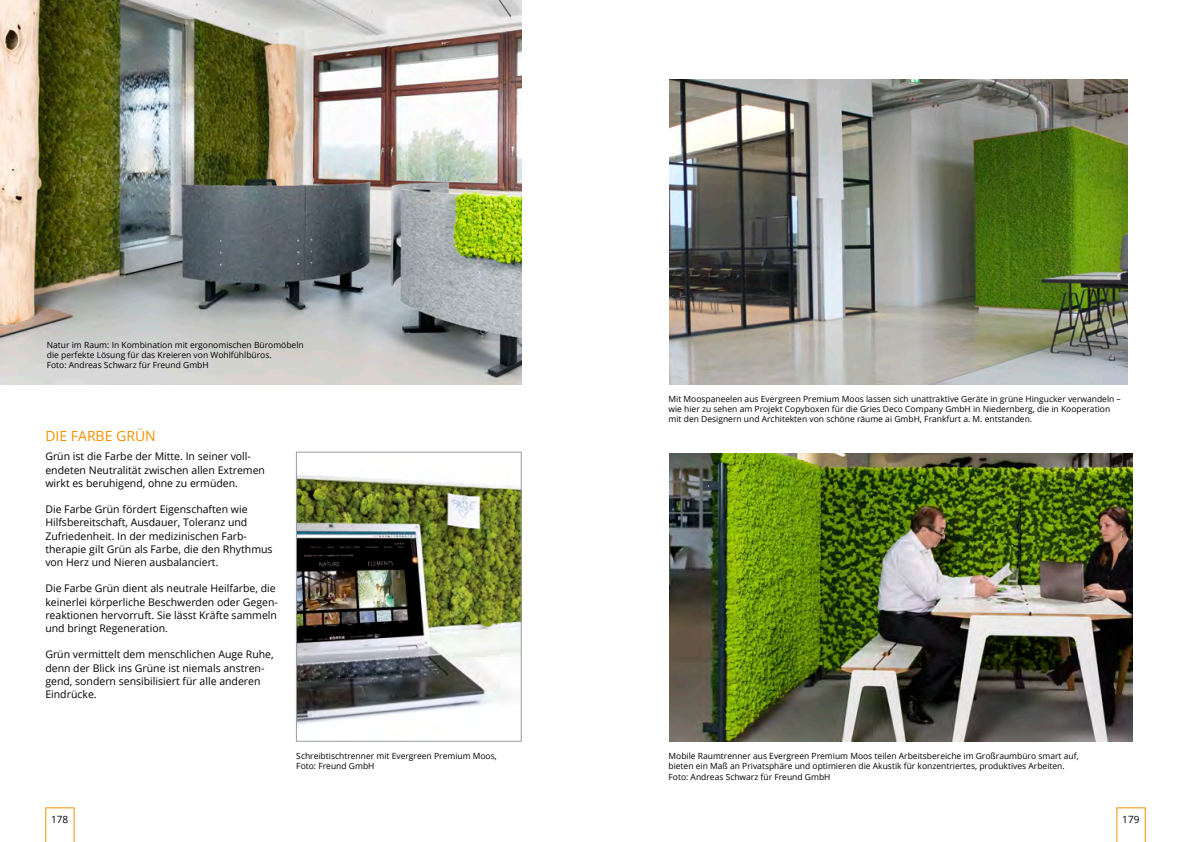
<style>
.page{position:relative;width:1191px;height:842px;background:#fff}
.page>*{position:absolute;margin:0;border:0;box-sizing:border-box;transform-origin:0 0}
.t1{font:14px "Open Sans";color:#f39200}
.t2{font:10.5px/13.2px "Open Sans";color:#000}
.t3{font:10px "Open Sans";color:#000}
.t4{font:8.5px/10.2px "Open Sans";color:#000}
</style>
<div class="page">
<img style="left:669px;top:80px;width:458px;height:304px">
<img style="left:669px;top:454px;width:463px;height:287px">
<img style="left:0;top:0;width:522px;height:384px">
<img style="left:298px;top:474px;width:221px;height:251px">
<div style="left:296px;top:452px;width:225px;height:289px;border:1px solid #9b9c9c"></div>
<svg style="left:45px;top:807px;width:29px;height:35px"></svg>
<svg style="left:1116px;top:807px;width:29px;height:35px"></svg>
<p class="t4" style="left:47px;top:340px;width:258px">Natur im Raum: In Kombination mit ergonomischen Büromöbeln die perfekte Lösung für das Kreieren von Wohlfühlbüros.<br>Foto: Andreas Schwarz für Freund GmbH</p>
<h1 class="t1" style="left:45px;top:426px;width:112px">DIE FARBE GRÜN</h1>
<p class="t2" style="left:45px;top:450px;width:221px">Grün ist die Farbe der Mitte. In seiner voll&shy;endeten Neutralität zwischen allen Extremen wirkt es beruhigend, ohne zu ermüden.</p>
<p class="t2" style="left:45px;top:502px;width:229px">Die Farbe Grün fördert Eigenschaften wie Hilfsbereitschaft, Ausdauer, Toleranz und Zufriedenheit. In der medizinischen Farb&shy;therapie gilt Grün als Farbe, die den Rhythmus von Herz und Nieren ausbalanciert.</p>
<p class="t2" style="left:45px;top:582px;width:234px">Die Farbe Grün dient als neutrale Heilfarbe, die keinerlei körperliche Beschwerden oder Gegen&shy;reaktionen hervorruft. Sie lässt Kräfte sammeln und bringt Regeneration.</p>
<p class="t2" style="left:45px;top:648px;width:230px">Grün vermittelt dem menschlichen Auge Ruhe, denn der Blick ins Grüne ist niemals anstren&shy;gend, sondern sensibilisiert für alle anderen Eindrücke.</p>
<p class="t4" style="left:296px;top:751px;width:202px">Schreibtischtrenner mit Evergreen Premium Moos,<br>Foto: Freund GmbH</p>
<p class="t4" style="left:668px;top:394px;width:454px">Mit Moospaneelen aus Evergreen Premium Moos lassen sich unattraktive Geräte in grüne Hingucker verwandeln – wie hier zu sehen am Projekt Copyboxen für die Gries Deco Company GmbH in Niedernberg, die in Kooperation mit den Designern und Architekten von schöne räume ai GmbH, Frankfurt a. M. entstanden.</p>
<p class="t4" style="left:668px;top:751px;width:412px">Mobile Raumtrenner aus Evergreen Premium Moos teilen Arbeitsbereiche im Großraumbüro smart auf, bieten ein Maß an Privatsphäre und optimieren die Akustik für konzentriertes, produktives Arbeiten.<br>Foto: Andreas Schwarz für Freund GmbH</p>
<p class="t3" style="left:51px;top:812px;width:19px">178</p>
<p class="t3" style="left:1122px;top:812px;width:19px">179</p>
</div>
